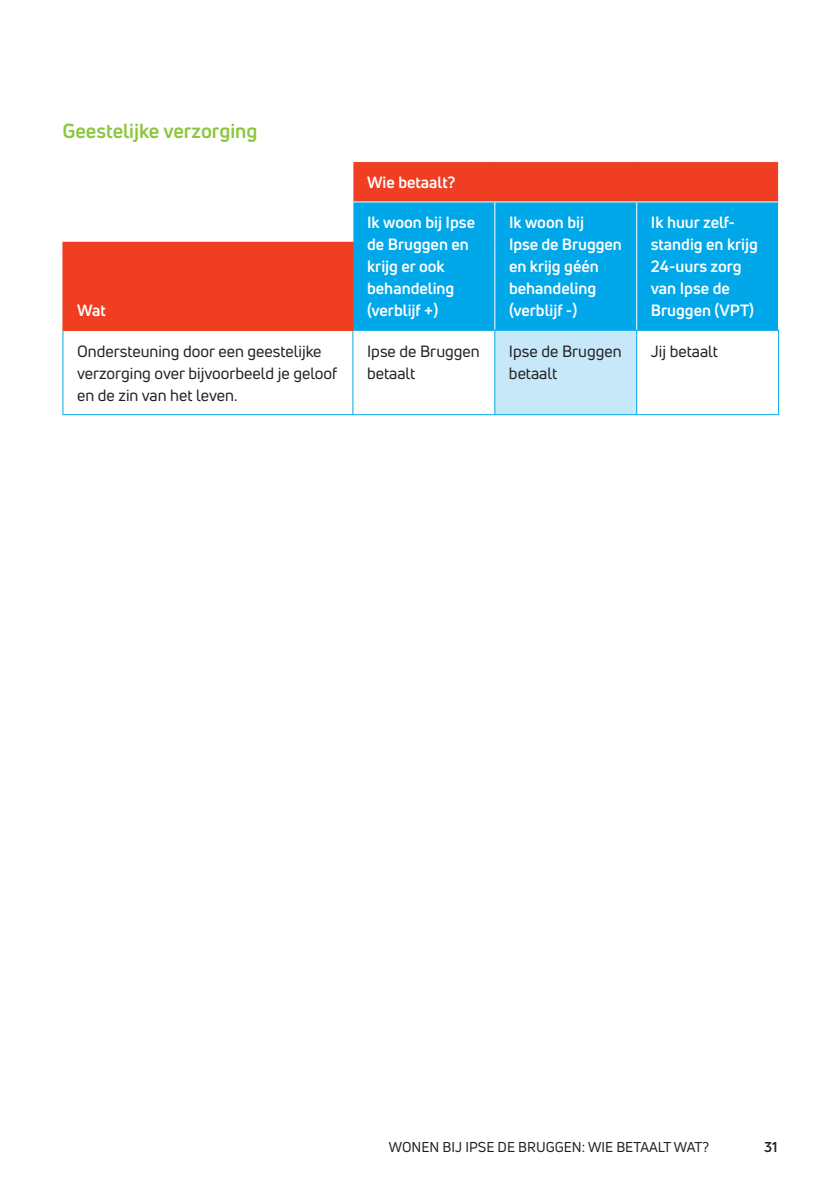
<style>
.page{position:relative;width:840px;height:1191px;background:#fff}
.page>*{position:absolute;margin:0;border:0;box-sizing:border-box;transform-origin:0 0}
.t1{font:700 20px "Uni Neue";color:#8bc63e}
.t2{font:700 16px/22px "Uni Neue";color:#fff}
.t3{font:16px/22px "Uni Neue";color:#231f20}
.t4{font:14px "Uni Neue";color:#231f20}
.t5{font:700 14px "Uni Neue";color:#231f20}
</style>
<div class="page">
<div style="left:353px;top:162px;width:425px;height:40px;background:#ef3e22"></div>
<div style="left:353px;top:202px;width:424px;height:128px;background:#00a7e9"></div>
<div style="left:63px;top:242px;width:290px;height:88px;background:#ef3e22"></div>
<div style="left:494px;top:330px;width:142px;height:85px;background:#c6e8f9"></div>
<hr style="left:62px;top:331px;width:1px;height:83px;background:#00a7e9">
<hr style="left:62px;top:414px;width:291px;height:1px;background:#00a7e9">
<hr style="left:777px;top:162px;width:1px;height:39px;background:#fff">
<hr style="left:352px;top:201px;width:142px;height:1px;background:#fff">
<hr style="left:494px;top:201px;width:142px;height:1px;background:#fff">
<hr style="left:494px;top:202px;width:1px;height:40px;background:#fff">
<hr style="left:636px;top:201px;width:142px;height:1px;background:#fff">
<hr style="left:635px;top:202px;width:1px;height:40px;background:#fff">
<hr style="left:494px;top:242px;width:1px;height:88px;background:#fff">
<hr style="left:635px;top:242px;width:1px;height:88px;background:#fff">
<hr style="left:353px;top:330px;width:141px;height:1px;background:#00a7e9">
<hr style="left:352px;top:331px;width:1px;height:83px;background:#00a7e9">
<hr style="left:494px;top:330px;width:142px;height:1px;background:#00a7e9">
<hr style="left:494px;top:331px;width:1px;height:83px;background:#00a7e9">
<hr style="left:636px;top:330px;width:142px;height:1px;background:#00a7e9">
<hr style="left:635px;top:331px;width:1px;height:83px;background:#00a7e9">
<hr style="left:777px;top:331px;width:1px;height:83px;background:#00a7e9">
<hr style="left:353px;top:414px;width:141px;height:1px;background:#00a7e9">
<hr style="left:494px;top:414px;width:142px;height:1px;background:#00a7e9">
<hr style="left:636px;top:414px;width:142px;height:1px;background:#00a7e9">
<hr style="left:62px;top:242px;width:291px;height:1px;background:#ef3e22">
<hr style="left:62px;top:243px;width:1px;height:87px;background:#ef3e22">
<hr style="left:62px;top:330px;width:291px;height:1px;background:#ef3e22">
<p class="t1" style="left:62px;top:118px;width:196px">Geestelijke verzorging</p>
<p class="t2" style="left:367px;top:171px;width:90px">Wie betaalt?</p>
<p class="t2" style="left:367px;top:211px;width:109px">Ik woon bij Ipse de Bruggen en krijg er ook behandeling (verblijf +)</p>
<p class="t2" style="left:508px;top:211px;width:114px">Ik woon bij<br>Ipse de Bruggen en krijg géén behandeling (verblijf -)</p>
<p class="t2" style="left:650px;top:211px;width:108px">Ik huur zelf&shy;standig en krijg<br>24-uurs zorg van Ipse de</p>
<p class="t2" style="left:77px;top:299px;width:30px">Wat</p>
<p class="t2" style="left:650px;top:299px;width:105px">Bruggen (VPT)</p>
<p class="t3" style="left:77px;top:339px;width:261px">Ondersteuning door een geestelijke verzorging over bijvoorbeeld je geloof en de zin van het leven.</p>
<p class="t3" style="left:367px;top:339px;width:114px">Ipse de Bruggen betaalt</p>
<p class="t3" style="left:508px;top:339px;width:114px">Ipse de Bruggen betaalt</p>
<p class="t3" style="left:650px;top:339px;width:69px">Jij betaalt</p>
<p class="t4" style="left:388px;top:1138px;width:322px">WONEN BIJ IPSE DE BRUGGEN: WIE BETAALT WAT?</p>
<p class="t5" style="left:763px;top:1138px;width:15px">31</p>
</div>
